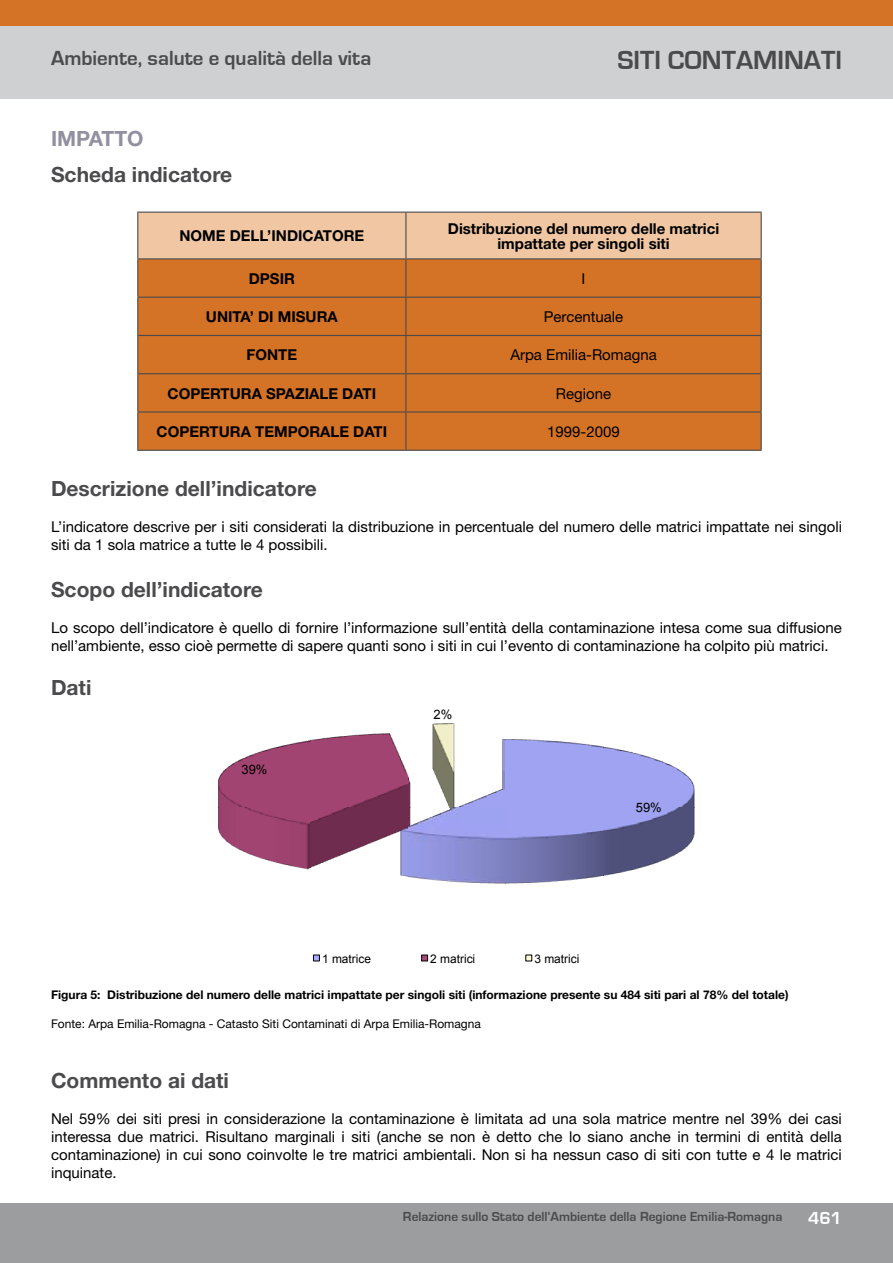
<style>
.page{position:relative;width:893px;height:1263px;background:#fff}
.page>*{position:absolute;margin:0;border:0;box-sizing:border-box;transform-origin:0 0}
.t1{font:700 27px "Eurostile";color:#4b4b4d}
.t2{font:700 21px "Helvetica Neue";color:#4b4b4d}
.t3{font:700 21px "Eurostile";color:#4b4b4d}
.t4{font:700 21px "Helvetica Neue";color:#9290a0}
.t5{font:700 18px "Eurostile";color:#fff}
.t6{font:15px/18px "Helvetica Neue";color:#000}
.t7{font:700 15px/15px "Helvetica Neue";color:#000;text-align:center}
.t8{font:700 13.5px "Eurostile";color:#4b4b4d}
.t9{font:12.9px "Arial";color:#000}
.t10{font:700 12px "Helvetica Neue";color:#000}
.t11{font:12px "Helvetica Neue";color:#000}
.t12{font:11.85px "Arial";color:#000}
</style>
<div class="page">
<div style="left:0;top:1204px;width:893px;height:59px;background:#9c9d9f"></div>
<div style="left:0;top:0;width:893px;height:99px;background:#cfd0d2"></div>
<div style="left:0;top:0;width:893px;height:26px;background:#d47225"></div>
<div style="left:138px;top:213px;width:623px;height:45px;background:#f0c7a2"></div>
<div style="left:138px;top:259px;width:623px;height:191px;background:#d47225"></div>
<hr style="left:137px;top:212px;width:269px;height:1px;background:#4b4b4d">
<hr style="left:137px;top:213px;width:1px;height:45px;background:#4b4b4d">
<hr style="left:406px;top:212px;width:356px;height:1px;background:#4b4b4d">
<hr style="left:405px;top:213px;width:1px;height:45px;background:#4b4b4d">
<hr style="left:761px;top:213px;width:1px;height:45px;background:#4b4b4d">
<hr style="left:137px;top:258px;width:269px;height:1px;background:#4b4b4d">
<hr style="left:137px;top:259px;width:1px;height:38px;background:#4b4b4d">
<hr style="left:406px;top:258px;width:356px;height:1px;background:#4b4b4d">
<hr style="left:405px;top:259px;width:1px;height:38px;background:#4b4b4d">
<hr style="left:761px;top:259px;width:1px;height:38px;background:#4b4b4d">
<hr style="left:137px;top:297px;width:269px;height:1px;background:#4b4b4d">
<hr style="left:137px;top:298px;width:1px;height:37px;background:#4b4b4d">
<hr style="left:406px;top:297px;width:356px;height:1px;background:#4b4b4d">
<hr style="left:405px;top:298px;width:1px;height:37px;background:#4b4b4d">
<hr style="left:761px;top:298px;width:1px;height:37px;background:#4b4b4d">
<hr style="left:137px;top:335px;width:269px;height:1px;background:#4b4b4d">
<hr style="left:137px;top:336px;width:1px;height:37px;background:#4b4b4d">
<hr style="left:406px;top:335px;width:356px;height:1px;background:#4b4b4d">
<hr style="left:405px;top:336px;width:1px;height:37px;background:#4b4b4d">
<hr style="left:761px;top:336px;width:1px;height:37px;background:#4b4b4d">
<hr style="left:137px;top:373px;width:269px;height:1px;background:#4b4b4d">
<hr style="left:137px;top:374px;width:1px;height:37px;background:#4b4b4d">
<hr style="left:406px;top:373px;width:356px;height:1px;background:#4b4b4d">
<hr style="left:405px;top:374px;width:1px;height:37px;background:#4b4b4d">
<hr style="left:761px;top:374px;width:1px;height:37px;background:#4b4b4d">
<hr style="left:137px;top:411px;width:269px;height:2px;background:#4b4b4d">
<hr style="left:137px;top:413px;width:1px;height:37px;background:#4b4b4d">
<hr style="left:406px;top:411px;width:356px;height:2px;background:#4b4b4d">
<hr style="left:405px;top:413px;width:1px;height:37px;background:#4b4b4d">
<hr style="left:761px;top:413px;width:1px;height:37px;background:#4b4b4d">
<hr style="left:137px;top:450px;width:269px;height:1px;background:#4b4b4d">
<hr style="left:406px;top:450px;width:356px;height:1px;background:#4b4b4d">
<img style="left:218px;top:723px;width:477px;height:161px">
<div style="left:313px;top:954px;width:7px;height:7px;border:1px solid #000"></div>
<div style="left:421px;top:954px;width:7px;height:7px;border:1px solid #000"></div>
<h2 class="t3" style="left:51px;top:47px;width:322px">Ambiente, salute e qualità della vita</h2>
<h1 class="t1" style="left:606px;top:45px;width:237px">QUALITÀ DELL’ARIA</h1>
<h1 class="t1" style="left:617px;top:45px;width:226px">SITI CONTAMINATI</h1>
<h2 class="t4" style="left:51px;top:125px;width:94px">IMPATTO</h2>
<h2 class="t2" style="left:51px;top:161px;width:183px">Scheda indicatore</h2>
<p class="t7" style="left:180px;top:228px;width:24px">Nome</p>
<p class="t7" style="left:230px;top:228px;width:11px">dell</p>
<p class="t7" style="left:267px;top:228px;width:15px">’indicatore</p>
<p class="t7" style="left:448px;top:221px;width:273px">Distribuzione del numero delle matrici impattate per singoli siti</p>
<p class="t7" style="left:249px;top:271px;width:48px">DPSIR</p>
<p class="t6" style="left:582px;top:269px;width:5px">I</p>
<p class="t7" style="left:206px;top:309px;width:133px">UNITA’ DI MISURA</p>
<p class="t6" style="left:544px;top:308px;width:81px">Percentuale</p>
<p class="t7" style="left:247px;top:347px;width:52px">FONTE</p>
<p class="t6" style="left:510px;top:346px;width:148px">Arpa Emilia-Romagna</p>
<p class="t7" style="left:168px;top:386px;width:23px">Copertura</p>
<p class="t7" style="left:266px;top:386px;width:10px">spaziale</p>
<p class="t7" style="left:342px;top:386px;width:9px">dati</p>
<p class="t6" style="left:556px;top:384px;width:57px">Regione</p>
<p class="t7" style="left:157px;top:424px;width:23px">Copertura</p>
<p class="t7" style="left:255px;top:424px;width:12px">temporale</p>
<p class="t7" style="left:353px;top:424px;width:9px">dati</p>
<p class="t6" style="left:547px;top:422px;width:74px">1999-2009</p>
<h2 class="t2" style="left:51px;top:476px;width:267px">Descrizione dell’indicatore</h2>
<p class="t6" style="left:51px;top:518px;width:792px">L’indicatore descrive per i siti considerati la distribuzione in percentuale del numero delle matrici impattate nei singoli siti da 1 sola matrice a tutte le 4 possibili.</p>
<h2 class="t2" style="left:51px;top:577px;width:213px">Scopo dell’indicatore</h2>
<p class="t6" style="left:51px;top:618px;width:792px">Lo scopo dell’indicatore è quello di fornire l’informazione sull’entità della contaminazione intesa come sua diffusione nell’ambiente, esso cioè permette di sapere quanti sono i siti in cui l’evento di contaminazione ha colpito più matrici.</p>
<h2 class="t2" style="left:51px;top:674px;width:42px">Dati</h2>
<p class="t9" style="left:242px;top:761px;width:27px">39%</p>
<p class="t9" style="left:434px;top:706px;width:20px">2%</p>
<p class="t9" style="left:636px;top:798px;width:27px">59%</p>
<p class="t12" style="left:322px;top:951px;width:50px">1 matrice</p>
<p class="t12" style="left:430px;top:951px;width:46px">2 matrici</p>
<p class="t12" style="left:534px;top:951px;width:46px">3 matrici</p>
<p class="t10" style="left:51px;top:987px;width:739px">Figura 5: Distribuzione del numero delle matrici impattate per singoli siti (informazione presente su 484 siti pari al 78% del totale)</p>
<p class="t11" style="left:51px;top:1016px;width:431px">Fonte: Arpa Emilia-Romagna - Catasto Siti Contaminati di Arpa Emilia-Romagna</p>
<h2 class="t2" style="left:51px;top:1068px;width:180px">Commento ai dati</h2>
<p class="t6" style="left:51px;top:1109px;width:792px;text-align:justify">Nel 59% dei siti presi in considerazione la contaminazione è limitata ad una sola matrice mentre nel 39% dei casi interessa due matrici. Risultano marginali i siti (anche se non è detto che lo siano anche in termini di entità della contaminazione) in cui sono coinvolte le tre matrici ambientali. Non si ha nessun caso di siti con tutte e 4 le matrici inquinate.</p>
<p class="t8" style="left:403px;top:1209px;width:381px">Relazione sullo Stato dell’Ambiente della Regione Emilia-Romagna</p>
<p class="t5" style="left:808px;top:1208px;width:35px">461</p>
</div>
